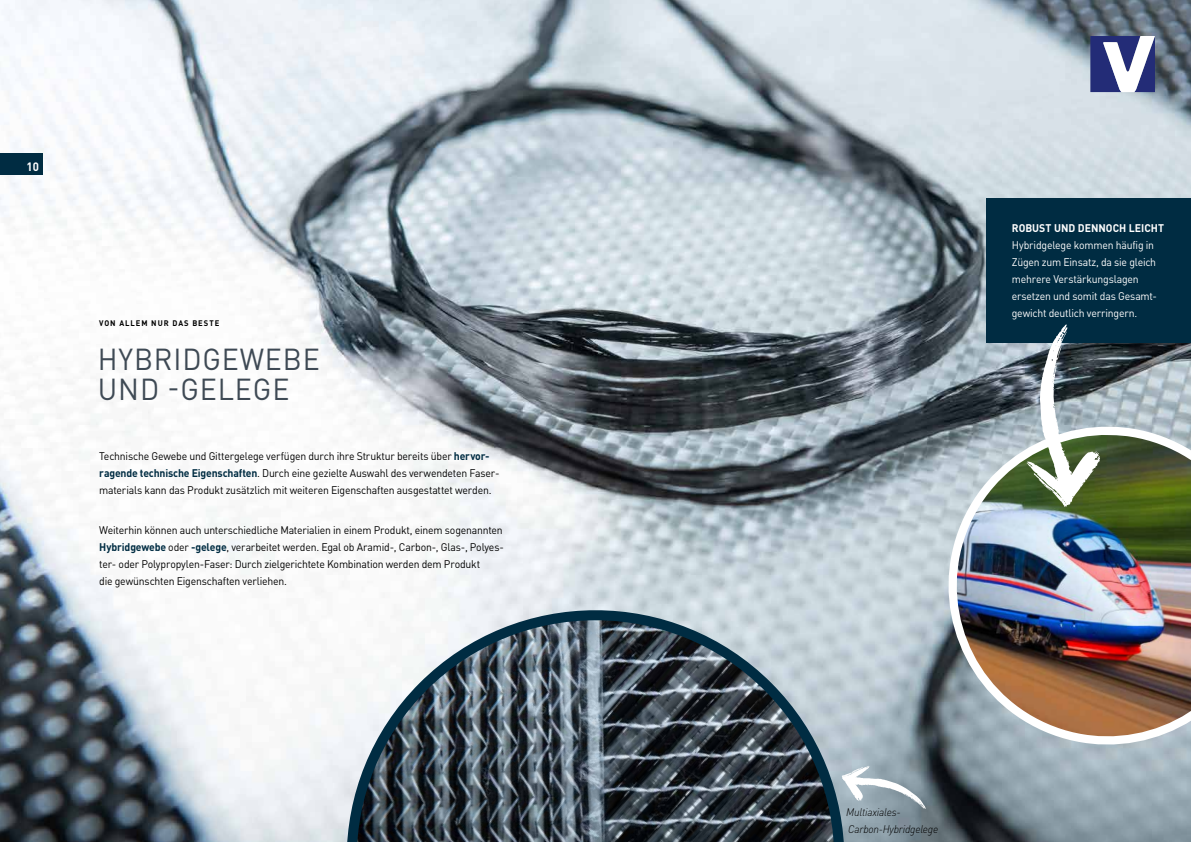
<style>
.page{position:relative;width:1191px;height:842px;background:#fff}
.page>*{position:absolute;margin:0;border:0;box-sizing:border-box;transform-origin:0 0}
.t1{font:30px/30px "DIN Pro";letter-spacing:.03em;color:#3e4954;scale:.95 1}
.t2{font:700 12px "DIN Pro";color:#fff;scale:.95 1}
.t3{font:11px/17px "DIN Pro";letter-spacing:-.02em;color:#000;scale:.95 1}
.t4{font:11px/17px "DIN Pro";letter-spacing:-.02em;color:#fff;scale:.95 1}
.t5{font:italic 300 11px/17px "DIN Pro";letter-spacing:-.02em;color:#000;scale:.95 1}
.t6{font:700 11px "DIN Pro";color:#fff;scale:.95 1}
.t7{font:700 8px "DIN Pro";letter-spacing:.13em;color:#000;scale:.95 1}
.s1{font-weight:700;color:#002c42}
</style>
<div class="page">
<img style="left:0;top:0;width:1191px;height:842px">
<div style="left:986px;top:198px;width:205px;height:145px;background:#002c42"></div>
<svg style="left:314px;top:577px;width:563px;height:265px;background:#7e8890"></svg>
<img style="left:931px;top:410px;width:260px;height:352px">
<svg style="left:841px;top:766px;width:84px;height:43px"></svg>
<svg style="left:1026px;top:324px;width:74px;height:183px"></svg>
<svg style="left:1090px;top:36px;width:65px;height:56px"></svg>
<div style="left:0;top:153px;width:43px;height:22px;background:#002c42"></div>
<p class="t2" style="left:26px;top:156px;width:15px">10</p>
<p class="t7" style="left:99px;top:317px;width:128px">VON ALLEM NUR DAS BESTE</p>
<h1 class="t1" style="left:98px;top:341px;width:235px">HYBRIDGEWEBE<br>UND -GELEGE</h1>
<p class="t3" style="left:99px;top:447px;width:423px">Technische Gewebe und Gittergelege verfügen durch ihre Struktur bereits über <span class="s1">hervor&shy;ragende technische Eigenschaften</span>. Durch eine gezielte Auswahl des verwendeten Faser&shy;materials kann das Produkt zusätzlich mit weiteren Eigenschaften ausgestattet werden.</p>
<p class="t3" style="left:99px;top:520px;width:427px">Weiterhin können auch unterschiedliche Materialien in einem Produkt, einem sogenannten <span class="s1">Hybridgewebe</span> oder <span class="s1">-gelege</span>, verarbeitet werden. Egal ob Aramid-, Carbon-, Glas-, Polyes&shy;ter- oder Polypropylen-Faser: Durch zielgerichtete Kombination werden dem Produkt<br>die gewünschten Eigenschaften verliehen.</p>
<p class="t6" style="left:1011px;top:219px;width:162px">ROBUST UND DENNOCH LEICHT</p>
<p class="t4" style="left:1011px;top:235px;width:154px">Hybridgelege kommen häufig in<br>Zügen zum Einsatz, da sie gleich mehrere Verstärkungslagen ersetzen und somit das Gesamt&shy;gewicht deutlich verringern.</p>
<p class="t5" style="left:846px;top:802px;width:98px">Multiaxiales-<br>Carbon-Hybridgelege</p>
</div>
